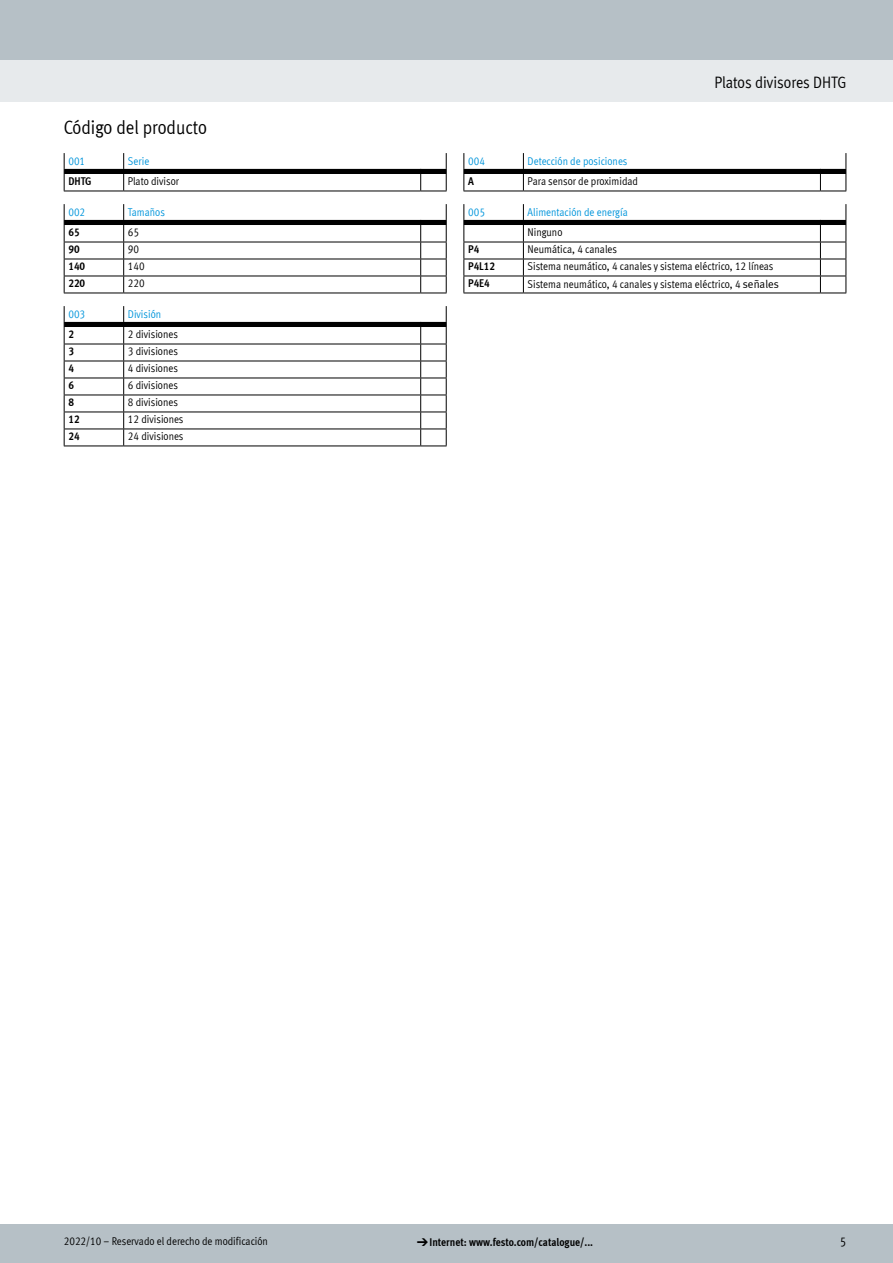
<style>
.page{position:relative;width:893px;height:1263px;background:#fff}
.page>*{position:absolute;margin:0;border:0;box-sizing:border-box;transform-origin:0 0}
.FES_title_section{font:19.5px "Meta Cond LF";color:#000}
.FES_title_family{font:16.5px "Meta Cond LF";color:#000}
.t1{font:12.75px "Meta Cond LF";color:#000}
.t2{font:11.25px "Meta Cond LF";color:#000}
.t3{font:11.25px/20.5px "Meta Cond LF";color:#0095db}
.t4{font:700 11.25px "Meta Cond LF";color:#000}
.s1{color:#000}
.s2{font-family:"Meta Plus LF"}
.s3{font-family:"Meto Pict 182";font-weight:400}
</style>
<div class="page">
<div style="left:0;top:1225px;width:893px;height:38px;background:#b6c0c6"></div>
<div style="left:0;top:60px;width:893px;height:42px;background:#e7eaec"></div>
<div style="left:0;top:0;width:893px;height:60px;background:#b6c0c6"></div>
<svg style="left:64px;top:153px;width:383px;height:39px"></svg>
<svg style="left:64px;top:204px;width:383px;height:90px"></svg>
<svg style="left:64px;top:306px;width:383px;height:141px"></svg>
<svg style="left:463px;top:153px;width:384px;height:39px"></svg>
<svg style="left:463px;top:204px;width:384px;height:90px"></svg>
<p class="FES_title_section" style="left:64px;top:116px;width:145px">Código del producto</p>
<p class="t3" style="left:68px;top:150px;width:18px">001</p>
<p class="t3" style="left:128px;top:150px;width:23px">Serie</p>
<p class="t4" style="left:68px;top:174px;width:25px">DHTG</p>
<p class="t2" style="left:128px;top:174px;width:53px">Plato divisor</p>
<p class="t3" style="left:68px;top:201px;width:18px">002</p>
<p class="t3" style="left:128px;top:201px;width:39px">Tamaños</p>
<p class="t4" style="left:68px;top:225px;width:13px">65</p>
<p class="t2" style="left:128px;top:225px;width:13px">65</p>
<p class="t4" style="left:68px;top:242px;width:13px">90</p>
<p class="t2" style="left:128px;top:242px;width:13px">90</p>
<p class="t4" style="left:68px;top:259px;width:18px">140</p>
<p class="t2" style="left:128px;top:259px;width:18px">140</p>
<p class="t4" style="left:68px;top:276px;width:18px">220</p>
<p class="t2" style="left:128px;top:276px;width:18px">220</p>
<p class="t3" style="left:68px;top:303px;width:18px">003</p>
<p class="t3" style="left:128px;top:303px;width:35px">División</p>
<p class="t4" style="left:68px;top:327px;width:7px">2</p>
<p class="t2" style="left:128px;top:327px;width:52px">2 divisiones</p>
<p class="t4" style="left:68px;top:344px;width:7px">3</p>
<p class="t2" style="left:128px;top:344px;width:52px">3 divisiones</p>
<p class="t4" style="left:68px;top:361px;width:7px">4</p>
<p class="t2" style="left:128px;top:361px;width:52px">4 divisiones</p>
<p class="t4" style="left:68px;top:378px;width:7px">6</p>
<p class="t2" style="left:128px;top:378px;width:52px">6 divisiones</p>
<p class="t4" style="left:68px;top:395px;width:7px">8</p>
<p class="t2" style="left:128px;top:395px;width:52px">8 divisiones</p>
<p class="t4" style="left:68px;top:412px;width:13px">12</p>
<p class="t2" style="left:128px;top:412px;width:57px">12 divisiones</p>
<p class="t4" style="left:68px;top:429px;width:13px">24</p>
<p class="t2" style="left:128px;top:429px;width:57px">24 divisiones</p>
<p class="FES_title_family" style="left:714px;top:72px;width:133px">Platos divisores DHTG</p>
<p class="t3" style="left:468px;top:150px;width:18px">004</p>
<p class="t3" style="left:528px;top:150px;width:101px">Detección de posiciones</p>
<p class="t4" style="left:468px;top:174px;width:7px">A</p>
<p class="t2" style="left:528px;top:174px;width:112px">Para sensor de proximidad</p>
<p class="t3" style="left:468px;top:201px;width:18px">005</p>
<p class="t3" style="left:528px;top:201px;width:102px">Alimentación de energía<br><span class="s1">Ninguno</span></p>
<p class="t4" style="left:468px;top:242px;width:13px">P4</p>
<p class="t2" style="left:528px;top:242px;width:91px">Neumática, 4 canales</p>
<p class="t4" style="left:468px;top:259px;width:28px">P4L12</p>
<p class="t2" style="left:528px;top:259px;width:247px">Sistema neumático, 4 canales y sistema eléctrico, 12 líneas</p>
<p class="t4" style="left:468px;top:276px;width:23px">P4E4</p>
<p class="t2" style="left:528px;top:277px;width:253px">Sistema neumático, 4 canales y sistema eléctrico, 4 <span class="s2">señales</span></p>
<p class="t2" style="left:64px;top:1234px;width:206px">2022/10 – Reservado el derecho de modificación</p>
<p class="t4" style="left:417px;top:1235px;width:178px"><span class="s3">d</span>Internet: www.festo.com/catalogue/...</p>
<p class="t1" style="left:840px;top:1234px;width:8px">5</p>
</div>
